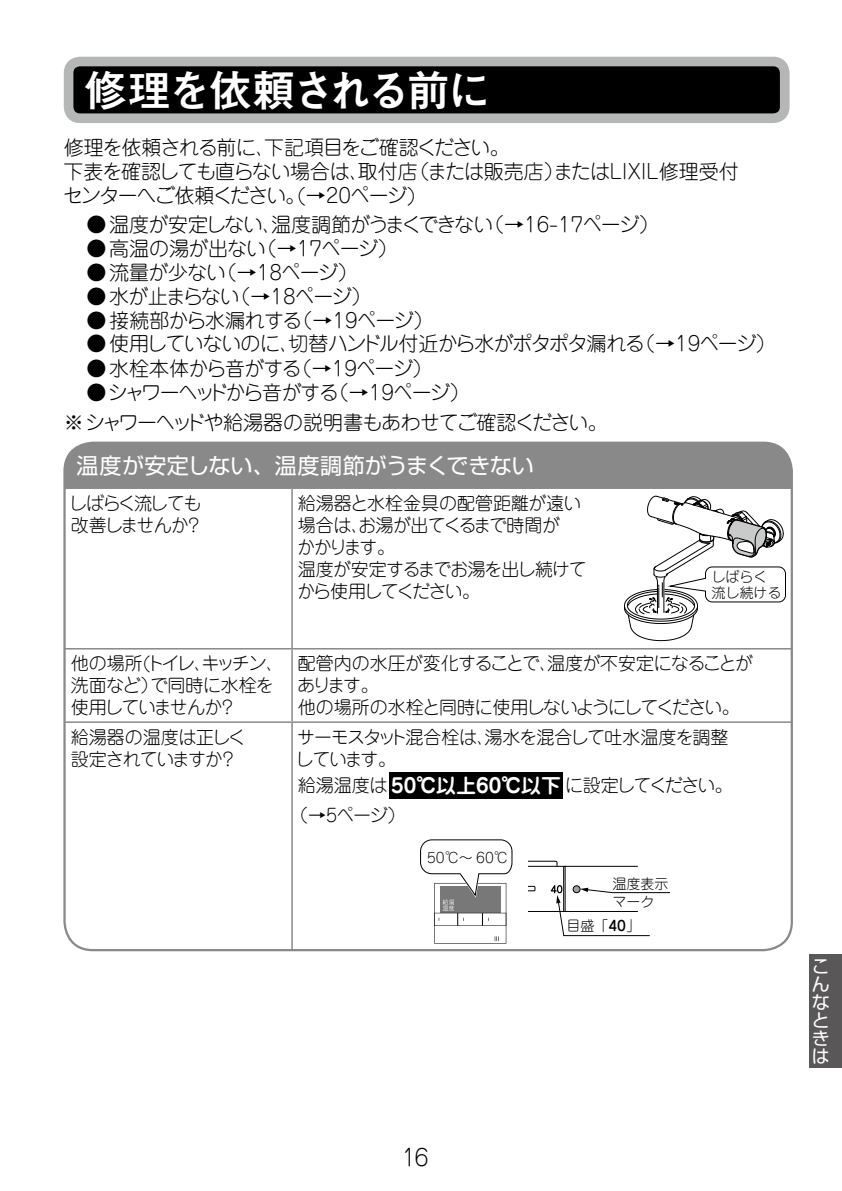
<style>
.page{position:relative;width:842px;height:1191px;background:#fff}
.page>*{position:absolute;margin:0;border:0;box-sizing:border-box;transform-origin:0 0}
.t1{font:700 44px "Mi Go MB1 Std De";letter-spacing:-.09em;color:#fff}
.t2{font:300 22.6px "Jun 101 Pro";color:#000}
.t3{font:22px "Shin Go Pro";color:#fff}
.t4{font:300 20px/24px "Jun 101 Pro";letter-spacing:-.045em;color:#000}
.t5{font:300 20px/29.6px "Jun 101 Pro";letter-spacing:-.075em;color:#000}
.t6{font:300 20px "Jun 101 Pro";letter-spacing:-.065em;color:#000}
.t7{font:300 20px "Jun 101 Pro";letter-spacing:-.025em;color:#000}
.t8{font:300 20px "Jun 101 Pro";letter-spacing:-.07em;color:#000}
.t9{font:300 18px/22px "Jun 101 Pro";letter-spacing:-.045em;color:#000}
.t10{font:300 18px/22px "Jun 101 Pro";letter-spacing:-.07em;color:#000}
.t11{font:300 18px/29.6px "Jun 101 Pro";letter-spacing:-.065em;color:#000}
.t12{font:300 18px/22px "Jun 101 Pro";letter-spacing:-.075em;color:#000}
.t13{font:18px "Shin Go Pro";color:#fff}
.t14{font:300 14px/16px "Jun 101 Pro";color:#000}
.s1{font-family:"Shin Go Pro";font-weight:400}
.s2{font-family:"Jun 501 Pro";font-weight:700;font-size:20px;color:#fff}
.s3{font-family:"Jun 34 Pro";font-weight:500}
</style>
<div class="page">
<div style="left:809px;top:954px;width:33px;height:114px;background:#595757"></div>
<div style="left:69px;top:62px;width:716px;height:56px;background:#000;border-radius:11px"></div>
<div style="left:64px;top:57px;width:725px;height:66px;border:10px solid #b5b6b6;border-radius:11px"></div>
<div style="left:65px;top:443px;width:726px;height:45px;background:#898989"></div>
<hr style="left:291px;top:489px;width:2px;height:159px;background:#898989">
<hr style="left:65px;top:648px;width:727px;height:1px;background:#898989">
<hr style="left:291px;top:649px;width:2px;height:72px;background:#898989">
<hr style="left:65px;top:721px;width:727px;height:2px;background:#898989">
<hr style="left:291px;top:723px;width:2px;height:227px;background:#898989">
<hr style="left:621px;top:443px;width:171px;height:1px;background:#898989">
<hr style="left:790px;top:444px;width:2px;height:43px;background:#898989">
<hr style="left:65px;top:487px;width:227px;height:2px;background:#898989">
<hr style="left:292px;top:487px;width:329px;height:2px;background:#898989">
<hr style="left:621px;top:487px;width:171px;height:2px;background:#898989">
<svg style="left:624px;top:495px;width:162px;height:146px"></svg>
<div style="left:389px;top:772px;width:174px;height:26px;background:#000"></div>
<svg style="left:420px;top:839px;width:93px;height:104px"></svg>
<svg style="left:529px;top:860px;width:141px;height:76px"></svg>
<h1 class="t1" style="left:84px;top:57px;width:409px">修理を依頼される前に</h1>
<p class="t4" style="left:64px;top:133px;width:448px">修理を依頼される前に、下記項目をご確認ください。</p>
<p class="t4" style="left:63px;top:157px;width:677px">下表を確認しても直らない場合は、取付店（または販売店）またはLIXIL修理受付センターへご依頼ください。(→20ページ)</p>
<p class="t4" style="left:86px;top:210px;width:574px"><span class="s1">●</span> 温度が安定しない、温度調節がうまくできない（→16-17ページ）</p>
<p class="t7" style="left:86px;top:233px;width:313px"><span class="s1">●</span>高温の湯が出ない（→17ページ）</p>
<p class="t4" style="left:86px;top:258px;width:273px"><span class="s1">●</span> 流量が少ない（→18ページ）</p>
<p class="t8" style="left:86px;top:281px;width:286px"><span class="s1">●</span> 水が止まらない（→18ページ）</p>
<p class="t4" style="left:86px;top:306px;width:348px"><span class="s1">●</span> 接続部から水漏れする（→19ページ）</p>
<p class="t6" style="left:86px;top:328px;width:691px"><span class="s1">●</span> 使用していないのに、切替ハンドル付近から水がポタポタ漏れる（→19ページ）</p>
<p class="t4" style="left:86px;top:354px;width:348px"><span class="s1">●</span> 水栓本体から音がする（→19ページ）</p>
<p class="t5" style="left:64px;top:375px;width:545px;text-indent:23px"><span class="s1">●</span>シャワーヘッドから音がする（→19ページ）<br>※ シャワーヘッドや給湯器の説明書もあわせてご確認ください。</p>
<p class="t3" style="left:77px;top:448px;width:458px">温度が安定しない、温度調節がうまくできない</p>
<p class="t12" style="left:69px;top:490px;width:136px">しばらく流しても改善しませんか？</p>
<p class="t9" style="left:297px;top:490px;width:291px">給湯器と水栓金具の配管距離が遠い場合は、お湯が出てくるまで時間が<br>かかります。<br>温度が安定するまでお湯を出し続けてから使用してください。</p>
<p class="t14" style="left:711px;top:567px;width:71px">しばらく流し続ける</p>
<p class="t9" style="left:71px;top:650px;width:215px">他の場所(トイレ、キッチン、洗面など）で同時に水栓を使用していませんか？</p>
<p class="t9" style="left:297px;top:650px;width:457px">配管内の水圧が変化することで、温度が不安定になることがあります。<br>他の場所の水栓と同時に使用しないようにしてください。</p>
<p class="t9" style="left:71px;top:723px;width:177px">給湯器の温度は正しく設定されていますか？</p>
<p class="t10" style="left:296px;top:723px;width:434px">サーモスタット混合栓は、湯水を混合して吐水温度を調整しています。</p>
<p class="t11" style="left:290px;top:768px;width:444px;text-indent:8px">給湯温度は <span class="s2">50℃以上60℃以下</span> に設定してください。（→5ページ）</p>
<p class="t14" style="left:427px;top:848px;width:82px">50℃～ 60℃</p>
<p class="t14" style="left:612px;top:873px;width:57px;line-height:18px">温度表示マーク</p>
<p class="t14" style="left:566px;top:916px;width:75px">目盛「<span class="s3">40</span>」</p>
<p class="t13" style="left:812px;top:951px;width:19px">こ</p>
<p class="t13" style="left:812px;top:969px;width:19px">ん</p>
<p class="t13" style="left:812px;top:987px;width:19px">な</p>
<p class="t13" style="left:812px;top:1005px;width:19px">と</p>
<p class="t13" style="left:812px;top:1023px;width:19px">き</p>
<p class="t13" style="left:812px;top:1041px;width:19px">は</p>
<p class="t2" style="left:402px;top:1139px;width:28px">16</p>
</div>
